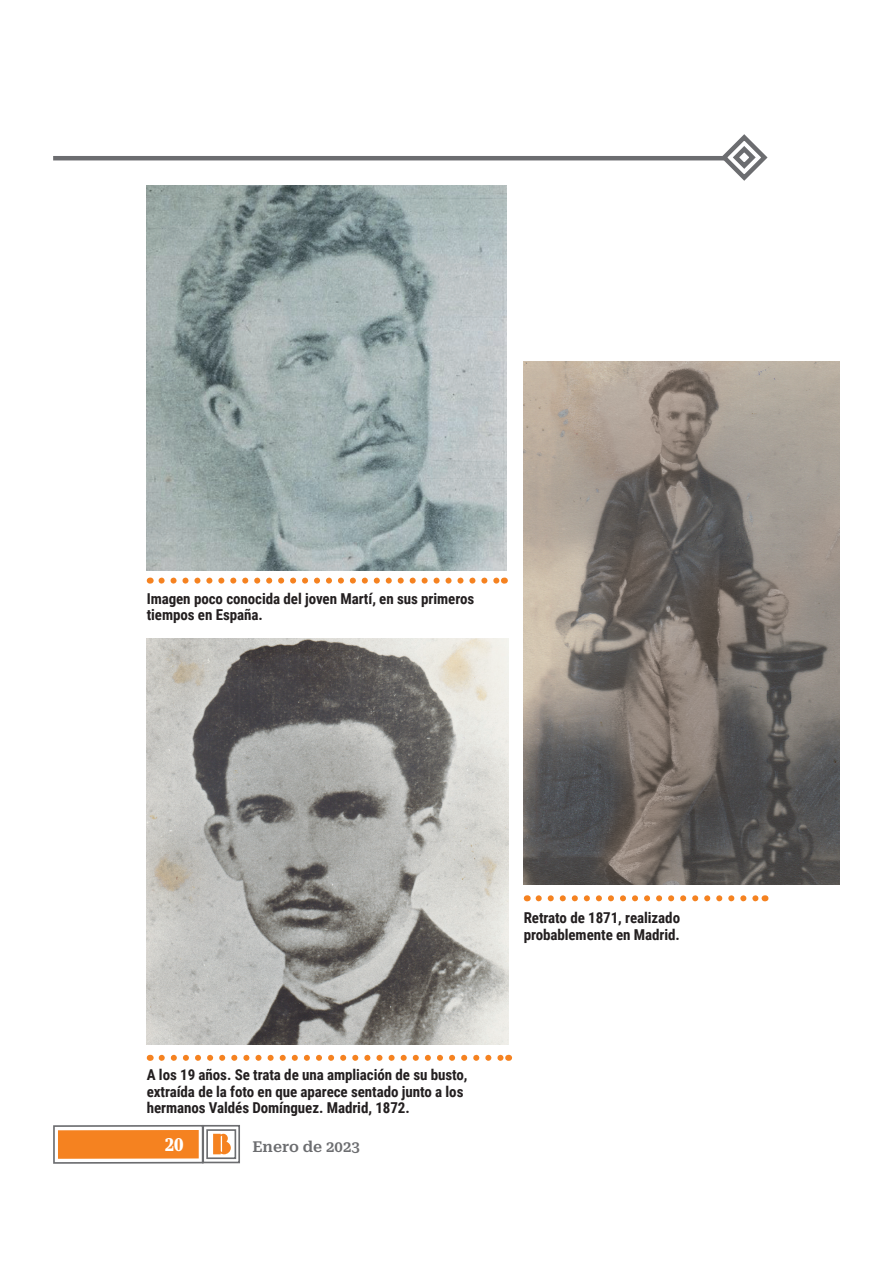
<style>
.page{position:relative;width:893px;height:1276px;background:#fff}
.page>*{position:absolute;margin:0;border:0;box-sizing:border-box;transform-origin:0 0}
.t1{font:700 ultra-condensed 21px "Roboto Serif 120 pt";color:#fff}
.t2{font:700 15px/16.5px "Roboto Condensed";letter-spacing:-.005em;color:#231f20}
.t3{font:600 15px "Roboto Serif";color:#6c6d70}
</style>
<div class="page">
<svg style="left:53px;top:1124px;width:187px;height:40px"></svg>
<div style="left:58px;top:1130px;width:141px;height:28px;background:#f58220"></div>
<img style="left:147px;top:186px;width:359px;height:384px">
<hr style="left:53px;top:156px;width:671px;height:4px;background:#6c6d70">
<svg style="left:718px;top:134px;width:50px;height:47px"></svg>
<img style="left:147px;top:638px;width:361px;height:406px">
<img style="left:524px;top:361px;width:316px;height:523px">
<svg style="left:539px;top:895px;width:226px;height:6px"></svg>
<svg style="left:161px;top:577px;width:337px;height:6px"></svg>
<svg style="left:162px;top:1054px;width:340px;height:6px"></svg>
<p class="t2" style="left:147px;top:590px;width:329px">Imagen poco conocida del joven Martí, en sus primeros tiempos en España.</p>
<p class="t2" style="left:147px;top:1067px;width:322px">A los 19 años. Se trata de una ampliación de su busto, extraída de la foto en que aparece sentado junto a los hermanos Valdés Domínguez. Madrid, 1872.</p>
<h1 class="t1" style="left:165px;top:1131px;width:20px">20</h1>
<p class="t3" style="left:252px;top:1138px;width:109px">Enero de 2023</p>
<p class="t2" style="left:524px;top:909px;width:158px">Retrato de 1871, realizado probablemente en Madrid.</p>
</div>
